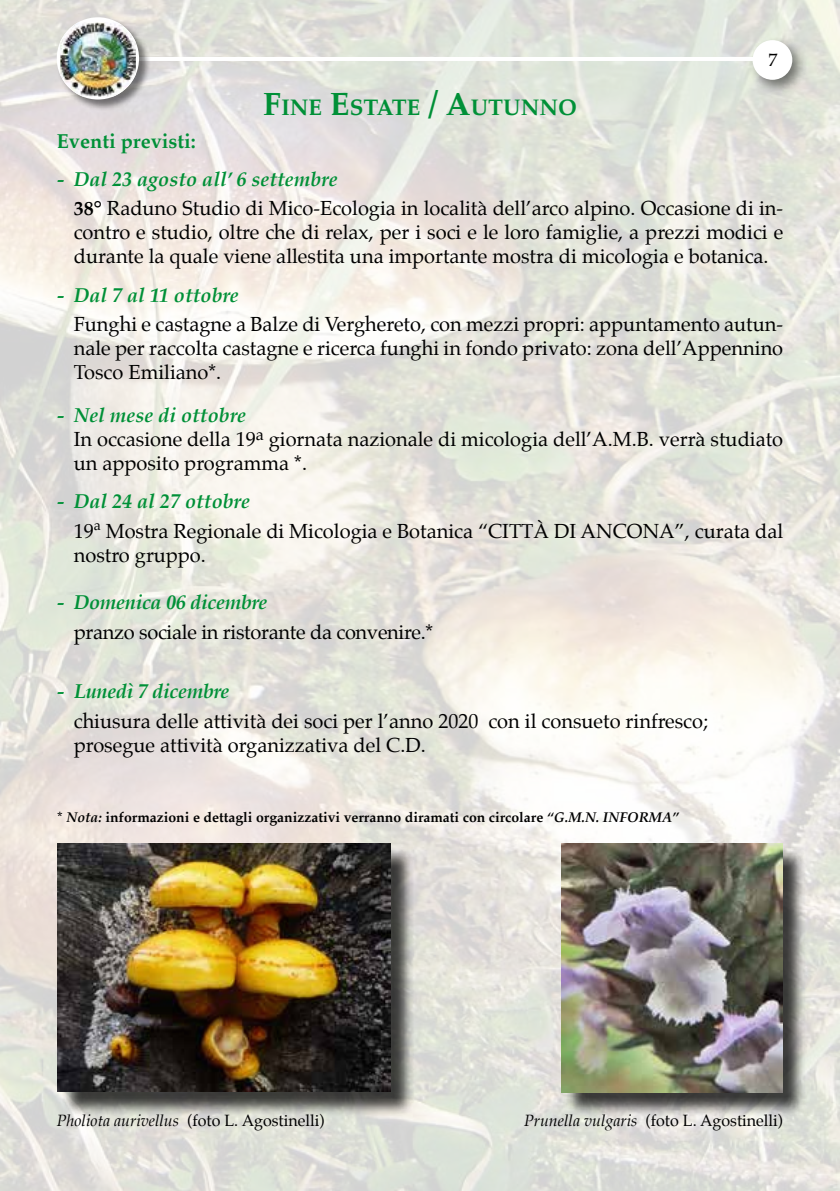
<style>
.page{position:relative;width:840px;height:1191px;background:#fff}
.page>*{position:absolute;margin:0;border:0;box-sizing:border-box;transform-origin:0 0}
.t1{font:700 22.4px "Palatino";color:#009037}
.t2{font:20px/24px "Palatino";color:#000}
.t3{font:italic 700 20px "Palatino";letter-spacing:-.015em;color:#009037}
.t4{font:700 20px "Palatino";color:#009037}
.t5{font:18px "Palatino";color:#000}
.t6{font:16px "Palatino";color:#000}
.t7{font:700 14px "Palatino";color:#000}
.s1{font-size:32px}
.s2{font-weight:700;font-style:italic;color:#009037}
.s3{font-weight:700}
.s4{font-style:italic}
</style>
<div class="page">
<img style="left:0;top:0;width:839px;height:1191px">
<div style="left:747px;top:36px;width:61px;height:60px;background:#000;opacity:.5"></div>
<div style="left:752px;top:40px;width:39px;height:40px;background:#fff;border-radius:50%"></div>
<hr style="left:121px;top:57px;width:639px;height:4px;background:#fff">
<div style="left:56px;top:17px;width:95px;height:94px;background:#000;opacity:.5"></div>
<div style="left:57px;top:17px;width:82px;height:82px;background:#fff;border-radius:50%"></div>
<img style="left:60px;top:22px;width:76px;height:75px">
<div style="left:60px;top:847px;width:355px;height:269px;background:#000;opacity:.75"></div>
<img style="left:57px;top:844px;width:333px;height:247px">
<div style="left:563px;top:846px;width:243px;height:270px;background:#000;opacity:.75"></div>
<img style="left:560px;top:843px;width:221px;height:249px">
<p class="t1" style="left:263px;top:88px;width:315px"><span class="s1">F</span>INE <span class="s1">E</span>STATE <span class="s1">/ A</span>UTUNNO</p>
<p class="t5" style="left:768px;top:45px;width:10px">7</p>
<p class="t4" style="left:57px;top:124px;width:140px">Eventi previsti:</p>
<p class="t2" style="left:74px;top:164px;width:710px;line-height:29.6px;text-indent:-17px"><span class="s2">- Dal 23 agosto all’ 6 settembre<br></span><span class="s3">38°</span> Raduno Studio di Mico-Ecologia in località dell’arco alpino. Occasione di in-</p>
<p class="t2" style="left:74px;top:220px;width:710px">contro e studio, oltre che di relax, per i soci e le loro famiglie, a prezzi modici e durante la quale viene allestita una importante mostra di micologia e botanica.</p>
<p class="t3" style="left:57px;top:279px;width:183px">- Dal 7 al 11 ottobre</p>
<p class="t2" style="left:74px;top:312px;width:710px;text-align:justify">Funghi e castagne a Balze di Verghereto, con mezzi propri: appuntamento autun&shy;nale per raccolta castagne e ricerca funghi in fondo privato: zona dell’Appennino Tosco Emiliano*.</p>
<p class="t2" style="left:74px;top:403px;width:710px;text-indent:-17px"><span class="s2">- Nel mese di ottobre<br></span>In occasione della 19<sup>a</sup> giornata nazionale di micologia dell’A.M.B. verrà studiato un apposito programma *.</p>
<p class="t2" style="left:74px;top:486px;width:710px;line-height:29.6px;text-indent:-17px"><span class="s2">- Dal 24 al 27 ottobre<br></span>19<sup>a</sup> Mostra Regionale di Micologia e Botanica “CITTÀ DI ANCONA”, curata dal</p>
<p class="t2" style="left:74px;top:543px;width:133px">nostro gruppo.</p>
<p class="t3" style="left:57px;top:586px;width:212px">- Domenica 06 dicembre</p>
<p class="t2" style="left:74px;top:620px;width:361px">pranzo sociale in ristorante da convenire.*</p>
<p class="t3" style="left:57px;top:675px;width:174px">- Lunedì 7 dicembre</p>
<p class="t2" style="left:74px;top:709px;width:635px">chiusura delle attività dei soci per l’anno 2020 con il consueto rinfresco; prosegue attività organizzativa del C.D.</p>
<p class="t7" style="left:57px;top:805px;width:623px">* <span class="s4">Nota:</span> informazioni e dettagli organizzativi verranno diramati con circolare <span class="s4">“G.M.N. INFORMA”</span></p>
<p class="t6" style="left:57px;top:1107px;width:269px"><span class="s4">Pholiota aurivellus</span> (foto L. Agostinelli)</p>
<p class="t6" style="left:523px;top:1107px;width:260px"><span class="s4">Prunella vulgaris</span> (foto L. Agostinelli)</p>
</div>
